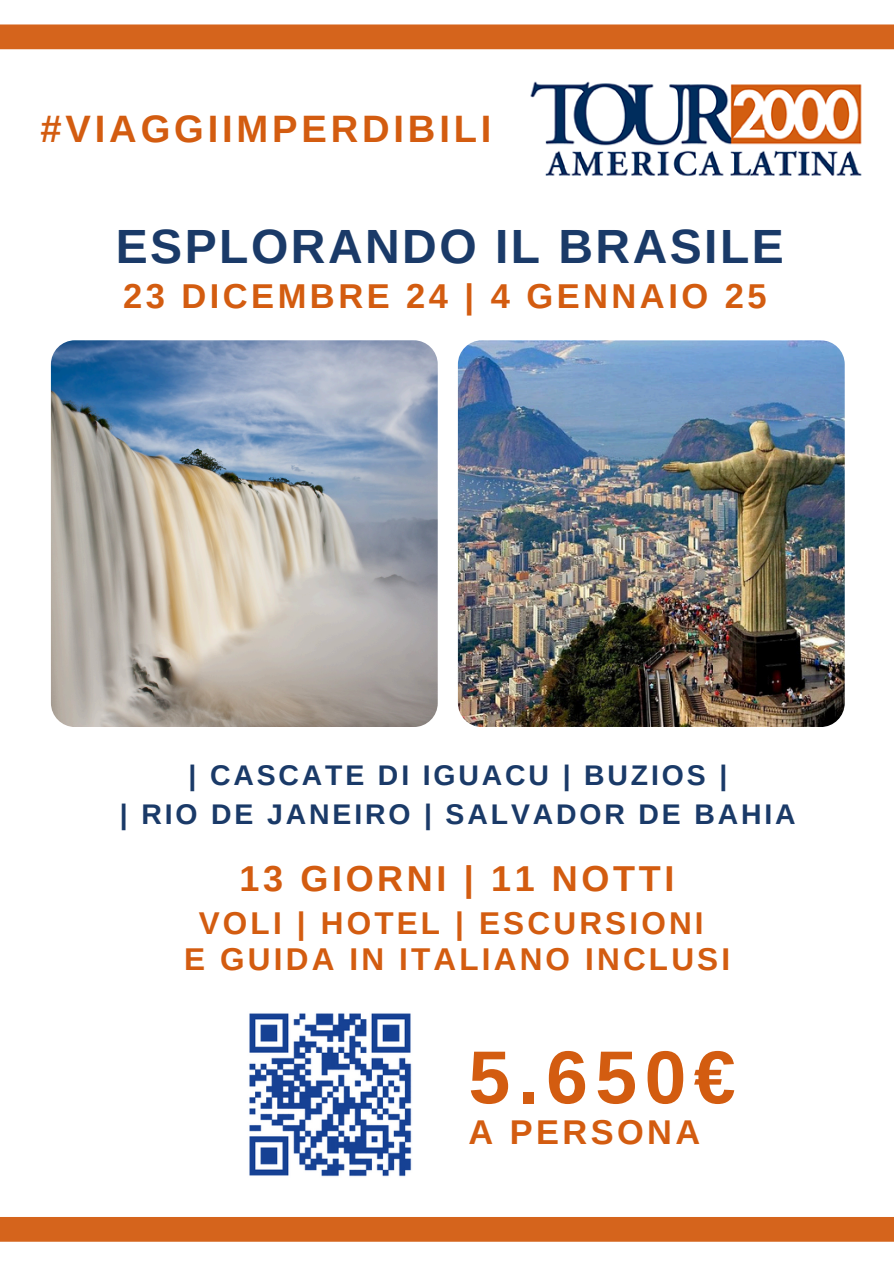
<style>
.page{position:relative;width:894px;height:1264px;background:#fff}
.page>*{position:absolute;margin:0;border:0;box-sizing:border-box;transform-origin:0 0}
.t1{font:700 75px "Arimo";color:#d35c10}
.t2{font:700 48px "Arimo";letter-spacing:.05em;color:#1a3a68}
.t3{font:700 38.1px "Arimo";letter-spacing:.1em;color:#d35c10}
.t4{font:700 36px "Arimo";letter-spacing:.1em;color:#d35c10}
.t5{font:700 34.5px "Arimo";letter-spacing:.1em;color:#d35c10}
.t6{font:700 34.35px "Arimo";letter-spacing:.1em;color:#d35c10}
.t7{font:700 31.5px "Arimo";letter-spacing:.1em;color:#d35c10}
.t8{font:700 28.35px "Arimo";letter-spacing:.1em;color:#1a3a68}
</style>
<div class="page">
<img style="left:525px;top:49px;width:341px;height:127px">
<div style="left:0;top:24px;width:893px;height:25px;background:#d5641c"></div>
<div style="left:0;top:1216px;width:893px;height:25px;background:#d5641c"></div>
<img style="left:51px;top:340px;width:386px;height:387px;border-radius:24px">
<img style="left:458px;top:340px;width:386px;height:387px;border-radius:24px">
<img style="left:249px;top:1013px;width:163px;height:164px">
<p class="t3" style="left:41px;top:107px;width:452px">#VIAGGIIMPERDIBILI</p>
<p class="t2" style="left:116px;top:220px;width:669px">ESPLORANDO IL BRASILE</p>
<p class="t5" style="left:123px;top:276px;width:644px">23 DICEMBRE 24 | 4 GENNAIO 25</p>
<p class="t8" style="left:188px;top:758px;width:540px">| CASCATE DI IGUACU | BUZIOS |</p>
<p class="t8" style="left:120px;top:798px;width:677px">| RIO DE JANEIRO | SALVADOR DE BAHIA</p>
<p class="t4" style="left:239px;top:857px;width:436px">13 GIORNI | 11 NOTTI</p>
<h2 class="t7" style="left:199px;top:905px;width:506px">VOLI | HOTEL | ESCURSIONI</h2>
<p class="t7" style="left:184px;top:941px;width:547px">E GUIDA IN ITALIANO INCLUSI</p>
<h2 class="t1" style="left:468px;top:1035px;width:268px">5.650€</h2>
<h2 class="t6" style="left:468px;top:1112px;width:233px">A PERSONA</h2>
</div>
